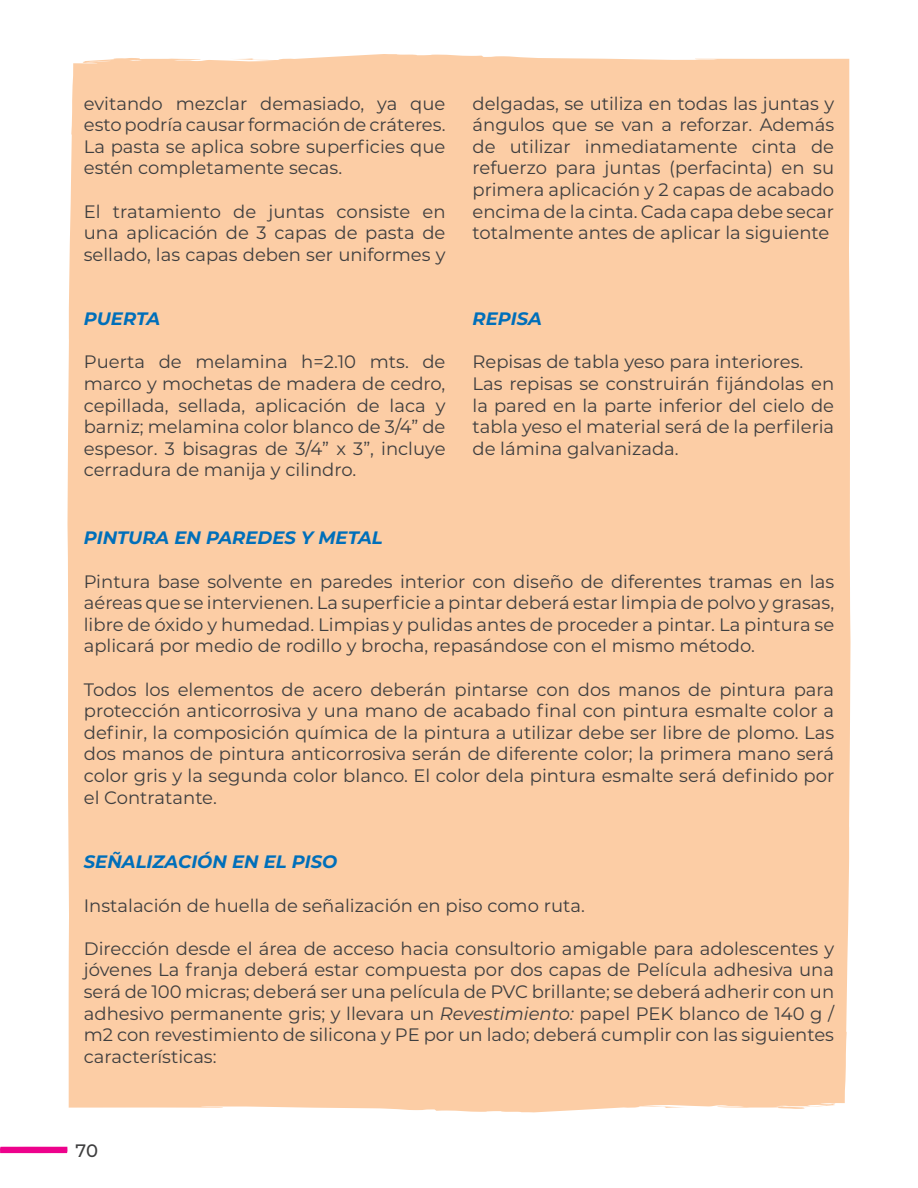
<style>
.page{position:relative;width:918px;height:1188px;background:#fff}
.page>*{position:absolute;margin:0;border:0;box-sizing:border-box;transform-origin:0 0}
.t1{font:18px/21.6px "Montserrat";color:#3e3e3f;text-align:justify}
.t2{font:italic 700 18px "Montserrat";color:#006fba}
.t3{font:500 18px "Montserrat";color:#3e3e3f}
.s1{font-style:italic}
</style>
<div class="page">
<svg style="left:0;top:1147px;width:68px;height:6px"></svg>
<div style="left:68px;top:54px;width:783px;height:1058px;background:#fccda5"></div>
<p class="t1" style="left:84px;top:92px;width:363px">evitando mezclar demasiado, ya que esto podría causar formación de cráteres.<br>La pasta se aplica sobre superficies que estén completamente secas.</p>
<p class="t1" style="left:84px;top:200px;width:363px">El tratamiento de juntas consiste en una aplicación de 3 capas de pasta de sellado, las capas deben ser uniformes y</p>
<p class="t2" style="left:84px;top:306px;width:78px">PUERTA</p>
<p class="t1" style="left:84px;top:351px;width:363px">Puerta de melamina h=2.10 mts. de marco y mochetas de madera de cedro, cepillada, sellada, aplicación de laca y barniz; melamina color blanco de 3/4” de espesor. 3 bisagras de 3/4” x 3”, incluye cerradura de manija y cilindro.</p>
<p class="t1" style="left:473px;top:92px;width:363px">delgadas, se utiliza en todas las juntas y ángulos que se van a reforzar. Además de utilizar inmediatamente cinta de refuerzo para juntas (perfacinta) en su primera aplicación y 2 capas de acabado encima de la cinta. Cada capa debe secar totalmente antes de aplicar la siguiente</p>
<p class="t2" style="left:473px;top:306px;width:71px">REPISA</p>
<p class="t1" style="left:473px;top:351px;width:363px;text-align:left">Repisas de tabla yeso para interiores.<br>Las repisas se construirán fijándolas en la pared en la parte inferior del cielo de tabla yeso el material será de la perfileria de lámina galvanizada.</p>
<p class="t2" style="left:84px;top:525px;width:301px">PINTURA EN PAREDES Y METAL</p>
<p class="t1" style="left:84px;top:570px;width:752px">Pintura base solvente en paredes interior con diseño de diferentes tramas en las aéreas que se intervienen. La superficie a pintar deberá estar limpia de polvo y grasas, libre de óxido y humedad. Limpias y pulidas antes de proceder a pintar. La pintura se aplicará por medio de rodillo y brocha, repasándose con el mismo método.</p>
<p class="t1" style="left:84px;top:678px;width:752px">Todos los elementos de acero deberán pintarse con dos manos de pintura para protección anticorrosiva y una mano de acabado final con pintura esmalte color a definir, la composición química de la pintura a utilizar debe ser libre de plomo. Las dos manos de pintura anticorrosiva serán de diferente color; la primera mano será color gris y la segunda color blanco. El color dela pintura esmalte será definido por el Contratante.</p>
<p class="t2" style="left:84px;top:849px;width:255px">SEÑALIZACIÓN EN EL PISO</p>
<p class="t1" style="left:84px;top:894px;width:503px">Instalación de huella de señalización en piso como ruta.</p>
<p class="t1" style="left:84px;top:937px;width:752px">Dirección desde el área de acceso hacia consultorio amigable para adolescentes y jóvenes La franja deberá estar compuesta por dos capas de Película adhesiva una será de 100 micras; deberá ser una película de PVC brillante; se deberá adherir con un adhesivo permanente gris; y llevara un <span class="s1">Revestimiento:</span> papel PEK blanco de 140 g / m2 con revestimiento de silicona y PE por un lado; deberá cumplir con las siguientes características:</p>
<p class="t3" style="left:76px;top:1138px;width:24px">70</p>
</div>
